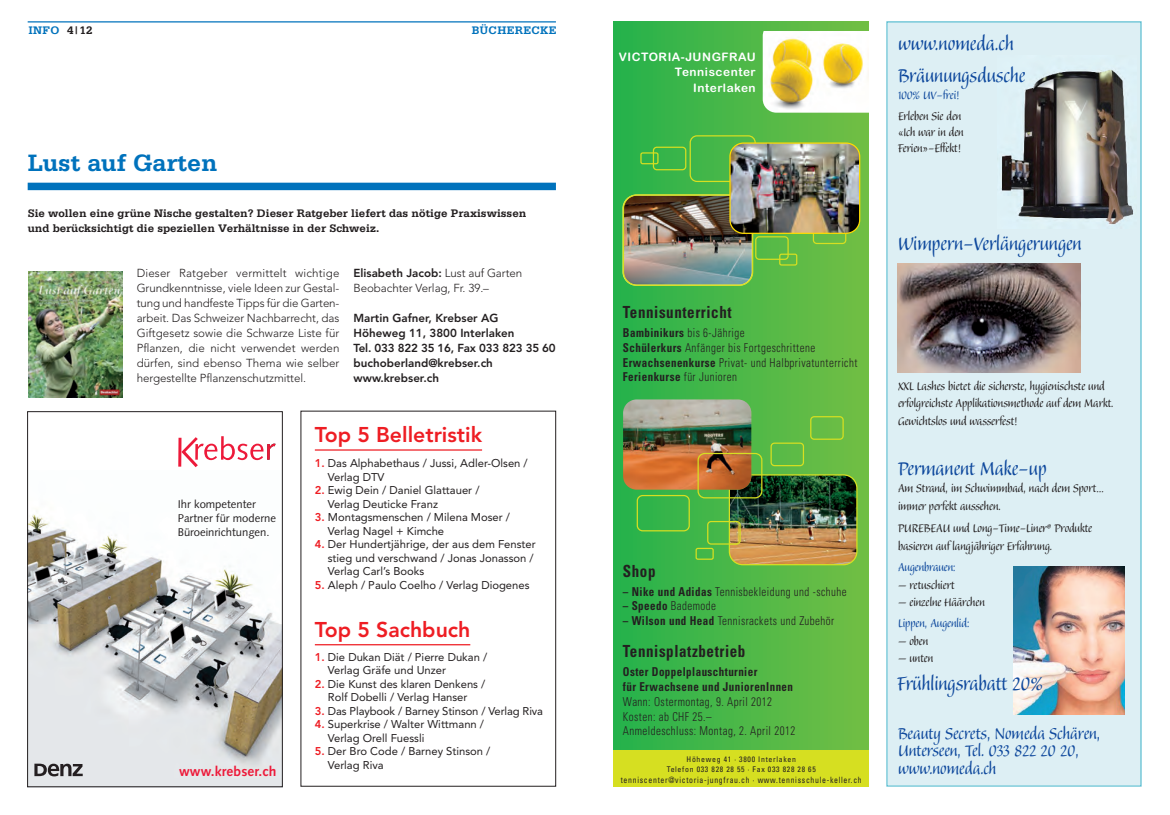
<style>
.page{position:relative;width:1170px;height:815px;background:#fff}
.page>*{position:absolute;margin:0;border:0;box-sizing:border-box;transform-origin:0 0}
.t1{font:25px/32.5px "Balzano";color:#0f499d}
.t2{font:700 25px "Serifa";color:#0072bc}
.t3{font:21.25px/17.5px "Balzano";color:#0f499d}
.t4{font:800 21.25px "Avenir";color:#ee1d23}
.t5{font:700 condensed 16.75px "Univers";letter-spacing:.04em;color:#231f20;scale:.9 1}
.t6{font:15px/17.5px "Balzano";color:#231f20}
.t7{font:15px "Balzano";color:#0f499d}
.t8{font:700 13.75px "Syntax";letter-spacing:.01em;color:#ed1a3a}
.t9{font:300 condensed 12.25px/14.9px "Univers";letter-spacing:.04em;color:#231f20;scale:.9 1}
.t10{font:700 condensed 12.25px/14.9px "Univers";letter-spacing:.04em;color:#231f20;scale:.9 1}
.t11{font:11.75px/15.6px "Arial Rounded MT Bold";letter-spacing:.045em;color:#fff;text-align:right}
.t12{font:300 11.5px/15px "Avenir";letter-spacing:-.005em;color:#231f20;text-align:justify}
.t13{font:700 11.5px/15px "Serifa";color:#231f20}
.t14{font:800 11.5px/15px "Avenir";color:#231f20}
.t15{font:700 11.5px "Serifa";letter-spacing:.03em;color:#0072bc}
.t16{font:11.25px/13.5px "Avenir";color:#231f20}
.t17{font:11.25px/13.8px "Syntax";color:#231f20}
.t18{font:condensed 8.62px "Univers";letter-spacing:.09em;color:#231f20;scale:.9 1}
.t19{font:condensed 7.75px/10.1px "Univers";letter-spacing:.09em;color:#231f20;text-align:center}
.s1{color:#231f20}
.s2{font-weight:800}
.s3{font-weight:800;color:#ee1d23}
.s4{font-weight:700}
</style>
<div class="page">
<div style="left:28px;top:183px;width:528px;height:7px;background:#0072bc"></div>
<hr style="left:28px;top:21px;width:528px;height:2px;background:#0072bc">
<img style="left:28px;top:271px;width:95px;height:126px">
<img style="left:29px;top:514px;width:251px;height:271px">
<svg style="left:181px;top:436px;width:94px;height:31px"></svg>
<hr style="left:178px;top:438px;width:3px;height:29px;background:#ed1a3a">
<svg style="left:34px;top:764px;width:49px;height:12px"></svg>
<div style="left:27px;top:411px;width:255px;height:376px;border:1px solid #231f20"></div>
<hr style="left:315px;top:449px;width:167px;height:2px;background:#ee1d23">
<hr style="left:315px;top:644px;width:155px;height:1px;background:#ee1d23">
<div style="left:613px;top:21px;width:255px;height:758px;background:linear-gradient(to right,#25b24c,#74be44)"></div>
<div style="left:613px;top:750px;width:255px;height:37px;background:#d6df21"></div>
<img style="left:762px;top:31px;width:106px;height:82px">
<img style="left:729px;top:475px;width:127px;height:90px;border-radius:13px">
<div style="left:770px;top:443px;width:34px;height:23px;border:1px solid #d6df21;border-radius:3px"></div>
<div style="left:636px;top:495px;width:53px;height:36px;border:1px solid #d6df21;border-radius:5px"></div>
<div style="left:810px;top:416px;width:33px;height:24px;border:1px solid #d6df21;border-radius:3px"></div>
<div style="left:695px;top:548px;width:18px;height:12px;border:1px solid #d6df21;border-radius:2px"></div>
<div style="left:707px;top:521px;width:33px;height:24px;border:1px solid #d6df21;border-radius:3px"></div>
<div style="left:728px;top:474px;width:129px;height:91px;border:1px solid #d6df21;border-radius:13px"></div>
<div style="left:652px;top:147px;width:34px;height:23px;border:1px solid #d6df21;border-radius:3px"></div>
<div style="left:755px;top:236px;width:33px;height:24px;border:1px solid #d6df21;border-radius:3px"></div>
<div style="left:640px;top:152px;width:18px;height:12px;border:1px solid #d6df21;border-radius:2px"></div>
<div style="left:779px;top:254px;width:18px;height:12px;border:1px solid #d6df21;border-radius:2px"></div>
<div style="left:812px;top:220px;width:34px;height:24px;border:1px solid #d6df21;border-radius:3px"></div>
<img style="left:623px;top:195px;width:129px;height:90px;border-radius:14px">
<div style="left:689px;top:135px;width:66px;height:47px;border:1px solid #d6df21;border-radius:7px"></div>
<div style="left:622px;top:194px;width:131px;height:92px;border:1px solid #d6df21;border-radius:14px"></div>
<img style="left:623px;top:399px;width:128px;height:91px;border-radius:13px">
<div style="left:697px;top:453px;width:65px;height:45px;border:1px solid #d6df21;border-radius:7px"></div>
<img style="left:730px;top:143px;width:129px;height:90px;border-radius:14px">
<div style="left:729px;top:142px;width:131px;height:92px;border:1px solid #ffdb01;border-radius:14px"></div>
<div style="left:887px;top:23px;width:253px;height:762px;background:#ddeff4"></div>
<div style="left:886px;top:21px;width:255px;height:766px;border:1px solid #5fbfd2"></div>
<img style="left:1001px;top:70px;width:132px;height:155px">
<img style="left:897px;top:263px;width:183px;height:110px">
<img style="left:1013px;top:566px;width:111px;height:148px">
<p class="t15" style="left:28px;top:27px;width:66px">INFO <span class="s1">4|12</span></p>
<h1 class="t2" style="left:28px;top:155px;width:192px">Lust auf Garten</h1>
<p class="t15" style="left:472px;top:27px;width:86px">BÜCHERECKE</p>
<p class="t13" style="left:28px;top:206px;width:500px">Sie wollen eine grüne Nische gestalten? Dieser Ratgeber liefert das nötige Praxiswissen und berücksichtigt die speziellen Verhältnisse in der Schweiz.</p>
<p class="t12" style="left:137px;top:266px;width:204px">Dieser Ratgeber vermittelt wichtige Grund kenntnisse, viele Ideen zur Gestal&shy;tung und handfeste Tipps für die Garten&shy;arbeit. Das Schweizer Nachbarrecht, das Giftgesetz sowie die Schwarze Liste für Pflanzen, die nicht verwendet werden dürfen, sind ebenso Thema wie selber hergestellte Pflanzenschutzmittel.</p>
<p class="t12" style="left:353px;top:266px;width:170px"><span class="s2">Elisabeth Jacob:</span> Lust auf Garten<br>Beobachter Verlag, Fr. 39.–</p>
<p class="t14" style="left:353px;top:311px;width:204px">Martin Gafner, Krebser AG<br>Höheweg 11, 3800 Interlaken<br>Tel. 033 822 35 16, Fax 033 823 35 60 buchoberland@krebser.ch www.krebser.ch</p>
<p class="t17" style="left:178px;top:499px;width:100px">Ihr kompetenter<br>Partner für moderne<br>Büroeinrichtungen.</p>
<p class="t8" style="left:179px;top:766px;width:99px">www.krebser.ch</p>
<h2 class="t4" style="left:315px;top:426px;width:169px">Top 5 Belletristik</h2>
<p class="t16" style="left:328px;top:458px;width:201px;text-indent:-13px"><span class="s3">1.</span> Das Alphabethaus / Jussi, Adler-Olsen /<br>Verlag DTV</p>
<p class="t16" style="left:328px;top:485px;width:153px;text-indent:-13px"><span class="s3">2.</span> Ewig Dein / Daniel Glattauer /<br>Verlag Deuticke Franz</p>
<p class="t16" style="left:328px;top:512px;width:184px;text-indent:-13px"><span class="s3">3.</span> Montagsmenschen / Milena Moser /<br>Verlag Nagel + Kimche</p>
<p class="t16" style="left:328px;top:539px;width:209px;text-indent:-13px"><span class="s3">4.</span> Der Hundertjährige, der aus dem Fenster stieg und verschwand / Jonas Jonasson /<br>Verlag Carl’s Books</p>
<p class="t16" style="left:315px;top:579px;width:216px"><span class="s3">5.</span> Aleph / Paulo Coelho / Verlag Diogenes</p>
<h2 class="t4" style="left:315px;top:621px;width:157px">Top 5 Sachbuch</h2>
<p class="t16" style="left:328px;top:651px;width:161px;text-indent:-13px"><span class="s3">1.</span> Die Dukan Diät / Pierre Dukan /<br>Verlag Gräfe und Unzer</p>
<p class="t16" style="left:315px;top:678px;width:172px;text-align:center"><span class="s3">2.</span> Die Kunst des klaren Denkens /<br>Rolf Dobelli / Verlag Hanser</p>
<p class="t16" style="left:315px;top:705px;width:230px"><span class="s3">3.</span> Das Playbook / Barney Stinson / Verlag Riva</p>
<p class="t16" style="left:328px;top:718px;width:158px;text-indent:-13px"><span class="s3">4.</span> Superkrise / Walter Wittmann /<br>Verlag Orell Fuessli</p>
<p class="t16" style="left:328px;top:745px;width:164px;text-indent:-13px"><span class="s3">5.</span> Der Bro Code / Barney Stinson /<br>Verlag Riva</p>
<p class="t11" style="left:619px;top:49px;width:138px">VICTORIA-JUNGFRAU<br>Tenniscenter<br>Interlaken</p>
<h3 class="t5" style="left:623px;top:306px;width:122px">Tennisunterricht</h3>
<p class="t9" style="left:623px;top:326px;width:262px"><span class="s4">Bambinikurs</span> bis 6-Jährige<br><span class="s4">Schülerkurs</span> Anfänger bis Fortgeschrittene <span class="s4">Erwachsenenkurse</span> Privat- und Halbprivatunterricht <span class="s4">Ferienkurse</span> für Junioren</p>
<h3 class="t5" style="left:623px;top:565px;width:38px">Shop</h3>
<p class="t9" style="left:623px;top:585px;width:250px"><span class="s4">– Nike und Adidas</span> Tennisbekleidung und -schuhe</p>
<p class="t9" style="left:623px;top:600px;width:105px"><span class="s4">– Speedo</span> Bademode</p>
<p class="t9" style="left:623px;top:615px;width:236px"><span class="s4">– Wilson und Head</span> Tennisrackets und Zubehör</p>
<h3 class="t5" style="left:623px;top:645px;width:138px">Tennisplatzbetrieb</h3>
<p class="t10" style="left:623px;top:665px;width:190px">Oster Doppelplauschturnier<br>für Erwachsene und JuniorenInnen</p>
<p class="t9" style="left:623px;top:695px;width:193px">Wann: Ostermontag, 9. April 2012<br>Kosten: ab CHF 25.–<br>Anmeldeschluss: Montag, 2. April 2012</p>
<p class="t19" style="left:666px;top:755px;width:151px">Höheweg 41 · 3800 Interlaken<br>Telefon 033 828 28 55 · Fax 033 828 28 65</p>
<p class="t18" style="left:620px;top:776px;width:269px">tenniscenter@victoria-jungfrau.ch · www.tennisschule-keller.ch</p>
<h1 class="t1" style="left:898px;top:29px;width:129px">www.nomeda.ch<br>Bräunungsdusche</h1>
<h3 class="t7" style="left:898px;top:89px;width:63px">100% UV-frei!</h3>
<h3 class="t6" style="left:898px;top:109px;width:67px;line-height:16.2px">Erleben Sie den «Ich war in den<br>Ferien»-Effekt!</h3>
<h1 class="t1" style="left:898px;top:229px;width:185px">Wimpern-Verlängerungen</h1>
<h3 class="t6" style="left:898px;top:378px;width:217px">XXL Lashes bietet die sicherste, hygienischste und erfolgreichste Applikationsmethode auf dem Markt.<br>Gewichtslos und wasserfest!</h3>
<h1 class="t1" style="left:898px;top:454px;width:150px">Permanent Make-up</h1>
<h3 class="t6" style="left:898px;top:481px;width:207px">Am Strand, im Schwimmbad, nach dem Sport… immer perfekt aussehen.</h3>
<h3 class="t6" style="left:898px;top:521px;width:195px">PUREBEAU und Long-Time-Liner® Produkte basieren auf langjähriger Erfahrung.</h3>
<h3 class="t7" style="left:898px;top:562px;width:59px">Augenbrauen:</h3>
<h3 class="t6" style="left:898px;top:577px;width:58px">– retuschiert</h3>
<h3 class="t6" style="left:898px;top:595px;width:88px">– einzelne Häärchen</h3>
<h3 class="t7" style="left:898px;top:618px;width:73px">Lippen, Augenlid:</h3>
<h3 class="t6" style="left:898px;top:633px;width:32px">– oben</h3>
<h3 class="t6" style="left:898px;top:651px;width:37px">– unten</h3>
<h1 class="t1" style="left:897px;top:669px;width:147px">Frühlingsrabatt 20%</h1>
<h2 class="t3" style="left:898px;top:726px;width:204px">Beauty Secrets, Nomeda Schären,<br>Unterseen, Tel. 033 822 20 20, www.nomeda.ch</h2>
</div>
